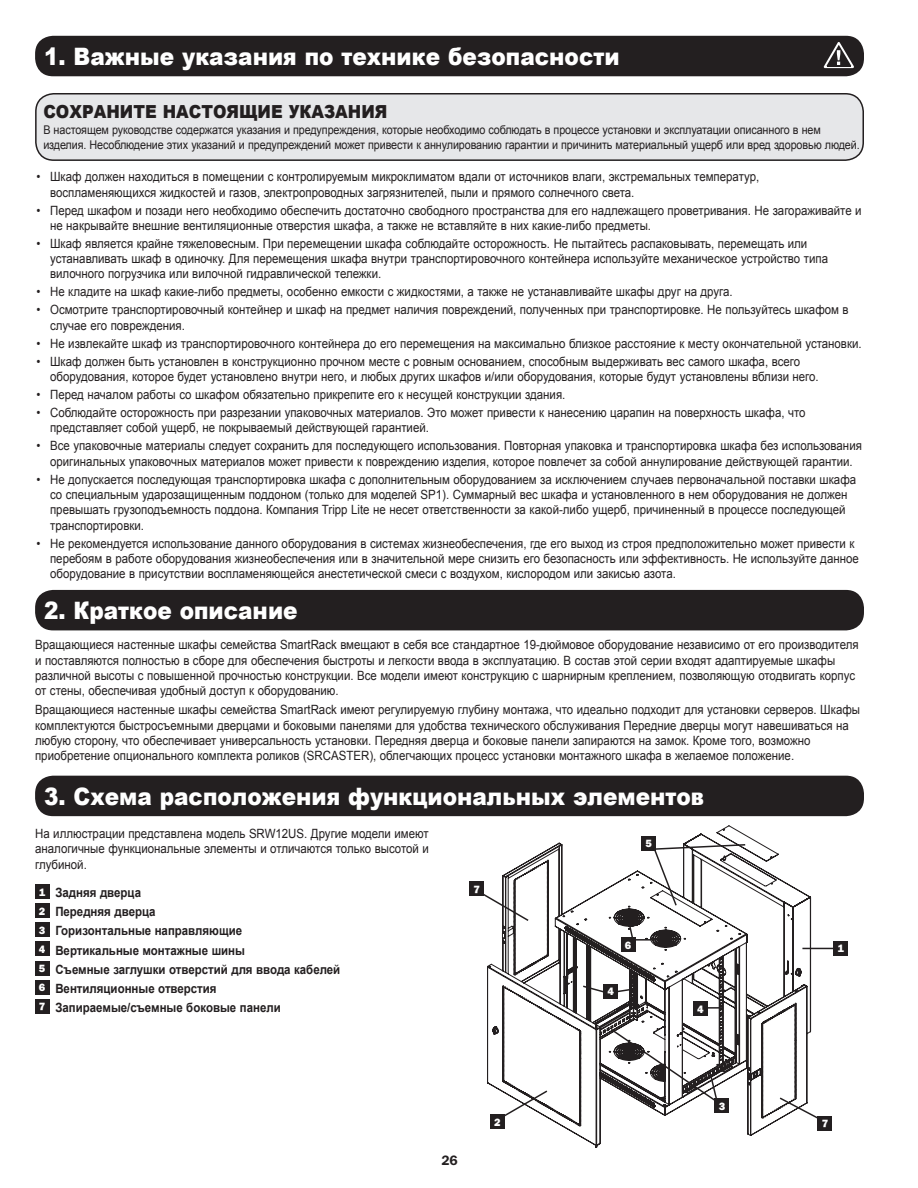
<style>
.page{position:relative;width:918px;height:1188px;background:#fff}
.page>*{position:absolute;margin:0;border:0;box-sizing:border-box;transform-origin:0 0}
.Main_Head{font:900 24px "Arial";color:#fff;scale:.9 1}
.t1{font:900 18px "Arial";color:#231f20;scale:.9 1}
.t2{font:600 13.5px "Franklin Gothic IT Cby BT";color:#231f20}
.t3{font:12.75px/15.3px "Arial";color:#231f20;scale:.9 1}
.t4{font:700 12.75px "Arial";color:#231f20;scale:.9 1}
.t5{font:12px/14.4px "Arial";letter-spacing:-.01em;color:#231f20;scale:.9 1}
.t6{font:800 10.5px "Franklin Gothic IT Cby BT";color:#fff}
</style>
<div class="page">
<div style="left:35px;top:36px;width:829px;height:40px;background:#231f20;border-radius:18px"></div>
<div style="left:35px;top:776px;width:829px;height:40px;background:#231f20;border-radius:18px"></div>
<div style="left:35px;top:590px;width:829px;height:40px;background:#231f20;border-radius:18px"></div>
<div style="left:36px;top:94px;width:827px;height:66px;background:#e6e7e9;border-radius:18px"></div>
<div style="left:35px;top:93px;width:829px;height:68px;border:2px solid #231f20;border-radius:18px"></div>
<div style="left:35px;top:885px;width:14px;height:14px;background:#231f20"></div>
<div style="left:35px;top:904px;width:14px;height:14px;background:#231f20"></div>
<div style="left:35px;top:923px;width:14px;height:14px;background:#231f20"></div>
<div style="left:35px;top:942px;width:14px;height:14px;background:#231f20"></div>
<div style="left:35px;top:961px;width:14px;height:14px;background:#231f20"></div>
<div style="left:35px;top:980px;width:14px;height:14px;background:#231f20"></div>
<div style="left:35px;top:999px;width:14px;height:14px;background:#231f20"></div>
<svg style="left:824px;top:42px;width:30px;height:26px"></svg>
<svg style="left:487px;top:826px;width:324px;height:322px"></svg>
<div style="left:834px;top:941px;width:14px;height:14px;background:#231f20"></div>
<svg style="left:501px;top:1089px;width:48px;height:30px"></svg>
<hr style="left:802px;top:948px;width:32px;height:1px;background:#231f20">
<div style="left:490px;top:1115px;width:14px;height:14px;background:#231f20"></div>
<div style="left:715px;top:1099px;width:14px;height:14px;background:#231f20"></div>
<svg style="left:609px;top:1027px;width:110px;height:78px"></svg>
<div style="left:693px;top:1001px;width:14px;height:15px;background:#231f20"></div>
<svg style="left:707px;top:1007px;width:15px;height:2px"></svg>
<div style="left:604px;top:984px;width:14px;height:14px;background:#231f20"></div>
<svg style="left:581px;top:984px;width:23px;height:10px"></svg>
<svg style="left:618px;top:987px;width:18px;height:6px"></svg>
<div style="left:642px;top:836px;width:14px;height:14px;background:#231f20"></div>
<svg style="left:652px;top:843px;width:95px;height:64px"></svg>
<div style="left:621px;top:938px;width:14px;height:14px;background:#231f20"></div>
<svg style="left:627px;top:919px;width:38px;height:22px"></svg>
<div style="left:818px;top:1116px;width:14px;height:14px;background:#231f20"></div>
<svg style="left:778px;top:1096px;width:40px;height:25px"></svg>
<div style="left:470px;top:882px;width:14px;height:14px;background:#231f20"></div>
<svg style="left:484px;top:891px;width:46px;height:31px"></svg>
<p class="Main_Head" style="left:44px;top:39px;width:641px">1. Важные указания по технике безопасности</p>
<p class="t1" style="left:43px;top:99px;width:384px">СОХРАНИТЕ НАСТОЯЩИЕ УКАЗАНИЯ</p>
<p class="t5" style="left:43px;top:123px;width:909px">В настоящем руководстве содержатся указания и предупреждения, которые необходимо соблюдать в процессе установки и эксплуатации описанного в нем изделия. Несоблюдение этих указаний и предупреждений может привести к аннулированию гарантии и причинить материальный ущерб или вред здоровью людей.</p>
<p class="t3" style="left:50px;top:169px;width:790px;text-indent:-14px">• Шкаф должен находиться в помещении с контролируемым микроклиматом вдали от источников влаги, экстремальных температур, воспламеняющихся жидкостей и газов, электропроводных загрязнителей, пыли и прямого солнечного света.</p>
<p class="t3" style="left:50px;top:203px;width:903px;text-indent:-14px">• Перед шкафом и позади него необходимо обеспечить достаточно свободного пространства для его надлежащего проветривания. Не загораживайте и не накрывайте внешние вентиляционные отверстия шкафа, а также не вставляйте в них какие-либо предметы.</p>
<p class="t3" style="left:50px;top:236px;width:866px;text-indent:-14px">• Шкаф является крайне тяжеловесным. При перемещении шкафа соблюдайте осторожность. Не пытайтесь распаковывать, перемещать или устанавливать шкаф в одиночку. Для перемещения шкафа внутри транспортировочного контейнера используйте механическое устройство типа вилочного погрузчика или вилочной гидравлической тележки.</p>
<p class="t3" style="left:37px;top:284px;width:775px">• Не кладите на шкаф какие-либо предметы, особенно емкости с жидкостями, а также не устанавливайте шкафы друг на друга.</p>
<p class="t3" style="left:50px;top:302px;width:889px;text-indent:-14px">• Осмотрите транспортировочный контейнер и шкаф на предмет наличия повреждений, полученных при транспортировке. Не пользуйтесь шкафом в случае его повреждения.</p>
<p class="t3" style="left:37px;top:336px;width:918px">• Не извлекайте шкаф из транспортировочного контейнера до его перемещения на максимально близкое расстояние к месту окончательной установки.</p>
<p class="t3" style="left:50px;top:354px;width:856px;text-indent:-14px">• Шкаф должен быть установлен в конструкционно прочном месте с ровным основанием, способным выдерживать вес самого шкафа, всего оборудования, которое будет установлено внутри него, и любых других шкафов и/или оборудования, которые будут установлены вблизи него.</p>
<p class="t3" style="left:37px;top:387px;width:589px">• Перед началом работы со шкафом обязательно прикрепите его к несущей конструкции здания.</p>
<p class="t3" style="left:50px;top:405px;width:841px;text-indent:-14px">• Соблюдайте осторожность при разрезании упаковочных материалов. Это может привести к нанесению царапин на поверхность шкафа, что представляет собой ущерб, не покрываемый действующей гарантией.</p>
<p class="t3" style="left:37px;top:438px;width:919px;text-align:center">• Все упаковочные материалы следует сохранить для последующего использования. Повторная упаковка и транспортировка шкафа без использования оригинальных упаковочных материалов может привести к повреждению изделия, которое повлечет за собой аннулирование действующей гарантии.</p>
<p class="t3" style="left:50px;top:472px;width:897px;text-indent:-14px">• Не допускается последующая транспортировка шкафа с дополнительным оборудованием за исключением случаев первоначальной поставки шкафа со специальным ударозащищенным поддоном (только для моделей SP1). Суммарный вес шкафа и установленного в нем оборудования не должен превышать грузоподъемность поддона. Компания Tripp Lite не несет ответственности за какой-либо ущерб, причиненный в процессе последующей транспортировки.</p>
<p class="t3" style="left:50px;top:536px;width:900px;text-indent:-14px">• Не рекомендуется использование данного оборудования в системах жизнеобеспечения, где его выход из строя предположительно может привести к перебоям в работе оборудования жизнеобеспечения или в значительной мере снизить его безопасность или эффективность. Не используйте данное оборудование в присутствии воспламеняющейся анестетической смеси с воздухом, кислородом или закисью азота.</p>
<p class="Main_Head" style="left:44px;top:593px;width:283px">2. Краткое описание</p>
<p class="t3" style="left:35px;top:637px;width:917px">Вращающиеся настенные шкафы семейства SmartRack вмещают в себя все стандартное 19-дюймовое оборудование независимо от его производителя и поставляются полностью в сборе для обеспечения быстроты и легкости ввода в эксплуатацию. В состав этой серии входят адаптируемые шкафы различной высоты с повышенной прочностью конструкции. Все модели имеют конструкцию с шарнирным креплением, позволяющую отодвигать корпус от стены, обеспечивая удобный доступ к оборудованию.</p>
<p class="t3" style="left:35px;top:702px;width:918px">Вращающиеся настенные шкафы семейства SmartRack имеют регулируемую глубину монтажа, что идеально подходит для установки серверов. Шкафы комплектуются быстросъемными дверцами и боковыми панелями для удобства технического обслуживания Передние дверцы могут навешиваться на любую сторону, что обеспечивает универсальность установки. Передняя дверца и боковые панели запираются на замок. Кроме того, возможно приобретение опционального комплекта роликов (SRCASTER), облегчающих процесс установки монтажного шкафа в желаемое положение.</p>
<p class="Main_Head" style="left:44px;top:779px;width:735px">3. Схема расположения функциональных элементов</p>
<p class="t3" style="left:35px;top:826px;width:439px;text-align:justify">На иллюстрации представлена модель SRW12US. Другие модели имеют аналогичные функциональные элементы и отличаются только высотой и глубиной.</p>
<p class="t6" style="left:39px;top:886px;width:8px">1</p>
<p class="t4" style="left:55px;top:884px;width:97px">Задняя дверца</p>
<p class="t6" style="left:39px;top:905px;width:8px">2</p>
<p class="t4" style="left:55px;top:903px;width:113px">Передняя дверца</p>
<p class="t6" style="left:39px;top:924px;width:8px">3</p>
<p class="t4" style="left:55px;top:922px;width:209px">Горизонтальные направляющие</p>
<p class="t6" style="left:39px;top:943px;width:8px">4</p>
<p class="t4" style="left:55px;top:942px;width:212px">Вертикальные монтажные шины</p>
<p class="t6" style="left:39px;top:962px;width:8px">5</p>
<p class="t4" style="left:55px;top:961px;width:318px">Съемные заглушки отверстий для ввода кабелей</p>
<p class="t6" style="left:39px;top:981px;width:8px">6</p>
<p class="t4" style="left:55px;top:980px;width:181px">Вентиляционные отверстия</p>
<p class="t6" style="left:39px;top:1000px;width:8px">7</p>
<p class="t4" style="left:55px;top:999px;width:252px">Запираемые/съемные боковые панели</p>
<p class="t6" style="left:474px;top:883px;width:8px">7</p>
<p class="t2" style="left:441px;top:1152px;width:18px">26</p>
<p class="t6" style="left:494px;top:1116px;width:8px">2</p>
<p class="t6" style="left:645px;top:837px;width:8px">5</p>
<p class="t6" style="left:625px;top:939px;width:8px">6</p>
<p class="t6" style="left:608px;top:985px;width:8px">4</p>
<p class="t6" style="left:697px;top:1002px;width:8px">4</p>
<p class="t6" style="left:719px;top:1099px;width:8px">3</p>
<p class="t6" style="left:838px;top:942px;width:8px">1</p>
<p class="t6" style="left:822px;top:1117px;width:8px">7</p>
</div>
